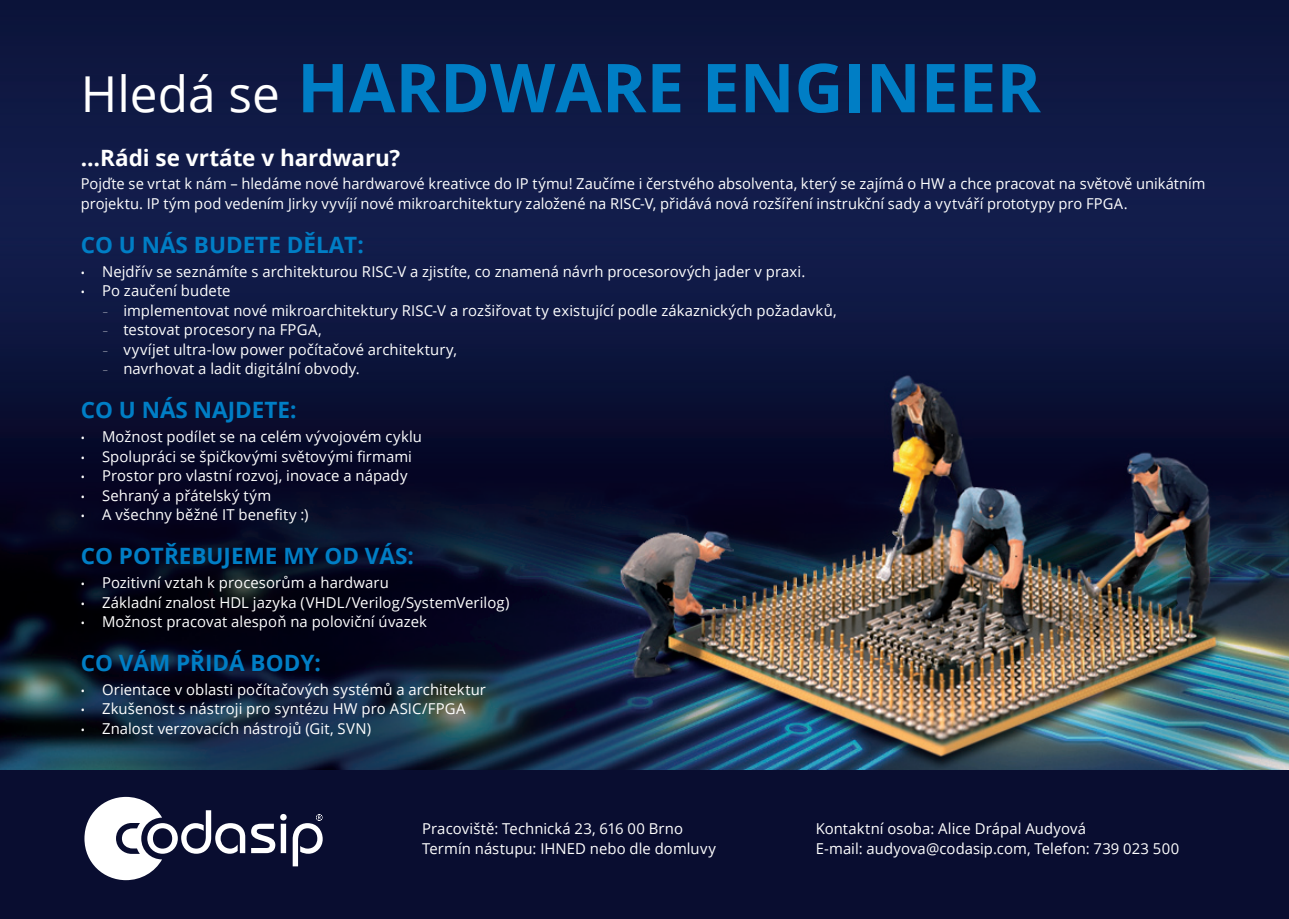
<style>
.page{position:relative;width:1289px;height:919px;background:#fff}
.page>*{position:absolute;margin:0;border:0;box-sizing:border-box;transform-origin:0 0}
.t1{font:700 67.5px "Open Sans";color:#007ec5}
.t2{font:700 22.5px "Open Sans";color:#007ec5}
.t3{font:700 22.5px "Open Sans";letter-spacing:-.005em;color:#fff}
.t4{font:15px/19.5px "Open Sans";letter-spacing:.005em;color:#fff}
.s1{font-weight:400;font-size:49.5px;color:#fff}
.s2{font-size:11.25px}
.s3{font-family:"Lato";font-weight:300;font-size:11.25px}
</style>
<div class="page">
<img style="left:0;top:0;width:1288px;height:770px">
<div style="left:0;top:770px;width:1288px;height:148px;background:#090d30"></div>
<svg style="left:84px;top:796px;width:239px;height:84px"></svg>
<h1 class="t1" style="left:81px;top:40px;width:961px"><span class="s1">Hledá se</span> HARDWARE ENGINEER</h1>
<h2 class="t3" style="left:81px;top:142px;width:321px">…Rádi se vrtáte v hardwaru?</h2>
<p class="t4" style="left:81px;top:174px;width:1126px">Pojďte se vrtat k nám – hledáme nové hardwarové kreativce do IP týmu! Zaučíme i čerstvého absolventa, který se zajímá o HW a chce pracovat na světově unikátním projektu. IP tým pod vedením Jirky vyvíjí nové mikroarchitektury založené na RISC-V, přidává nová rozšíření instrukční sady a vytváří prototypy pro FPGA.</p>
<h2 class="t2" style="left:81px;top:229px;width:284px">CO U NÁS BUDETE DĚLAT:</h2>
<p class="t4" style="left:81px;top:261px;width:726px"><span class="s2">•</span> Nejdřív se seznámíte s architekturou RISC-V a zjistíte, co znamená návrh procesorových jader v praxi.</p>
<p class="t4" style="left:81px;top:281px;width:151px"><span class="s2">•</span> Po zaučení budete</p>
<p class="t4" style="left:102px;top:300px;width:736px"><span class="s3">–</span> implementovat nové mikroarchitektury RISC-V a rozšiřovat ty existující podle zákaznických požadavků,</p>
<p class="t4" style="left:102px;top:320px;width:221px"><span class="s3">–</span> testovat procesory na FPGA,</p>
<p class="t4" style="left:102px;top:339px;width:356px"><span class="s3">–</span> vyvíjet ultra-low power počítačové architektury,</p>
<p class="t4" style="left:102px;top:359px;width:259px"><span class="s3">–</span> navrhovat a ladit digitální obvody.</p>
<h2 class="t2" style="left:81px;top:394px;width:217px">CO U NÁS NAJDETE:</h2>
<p class="t4" style="left:81px;top:426px;width:343px"><span class="s2">•</span> Možnost podílet se na celém vývojovém cyklu</p>
<p class="t4" style="left:81px;top:446px;width:332px"><span class="s2">•</span> Spolupráci se špičkovými světovými firmami</p>
<p class="t4" style="left:81px;top:465px;width:328px"><span class="s2">•</span> Prostor pro vlastní rozvoj, inovace a nápady</p>
<p class="t4" style="left:81px;top:485px;width:192px"><span class="s2">•</span> Sehraný a přátelský tým</p>
<p class="t4" style="left:81px;top:504px;width:229px"><span class="s2">•</span> A všechny běžné IT benefity :)</p>
<h2 class="t2" style="left:81px;top:540px;width:334px">CO POTŘEBUJEME MY OD VÁS:</h2>
<p class="t4" style="left:81px;top:572px;width:309px"><span class="s2">•</span> Pozitivní vztah k procesorům a hardwaru</p>
<p class="t4" style="left:81px;top:592px;width:430px"><span class="s2">•</span> Základní znalost HDL jazyka (VHDL/Verilog/SystemVerilog)</p>
<p class="t4" style="left:81px;top:611px;width:347px"><span class="s2">•</span> Možnost pracovat alespoň na poloviční úvazek</p>
<h2 class="t2" style="left:81px;top:647px;width:241px">CO VÁM PŘIDÁ BODY:</h2>
<p class="t4" style="left:81px;top:679px;width:406px"><span class="s2">•</span> Orientace v oblasti počítačových systémů a architektur</p>
<p class="t4" style="left:81px;top:698px;width:386px"><span class="s2">•</span> Zkušenost s nástroji pro syntézu HW pro ASIC/FPGA</p>
<p class="t4" style="left:81px;top:718px;width:292px"><span class="s2">•</span> Znalost verzovacích nástrojů (Git, SVN)</p>
<p class="t4" style="left:422px;top:818px;width:295px">Pracoviště: Technická 23, 616 00 Brno<br>Termín nástupu: IHNED nebo dle domluvy</p>
<p class="t4" style="left:815px;top:818px;width:365px">Kontaktní osoba: Alice Drápal Audyová<br>E-mail: audyova@codasip.com, Telefon: 739 023 500</p>
</div>
